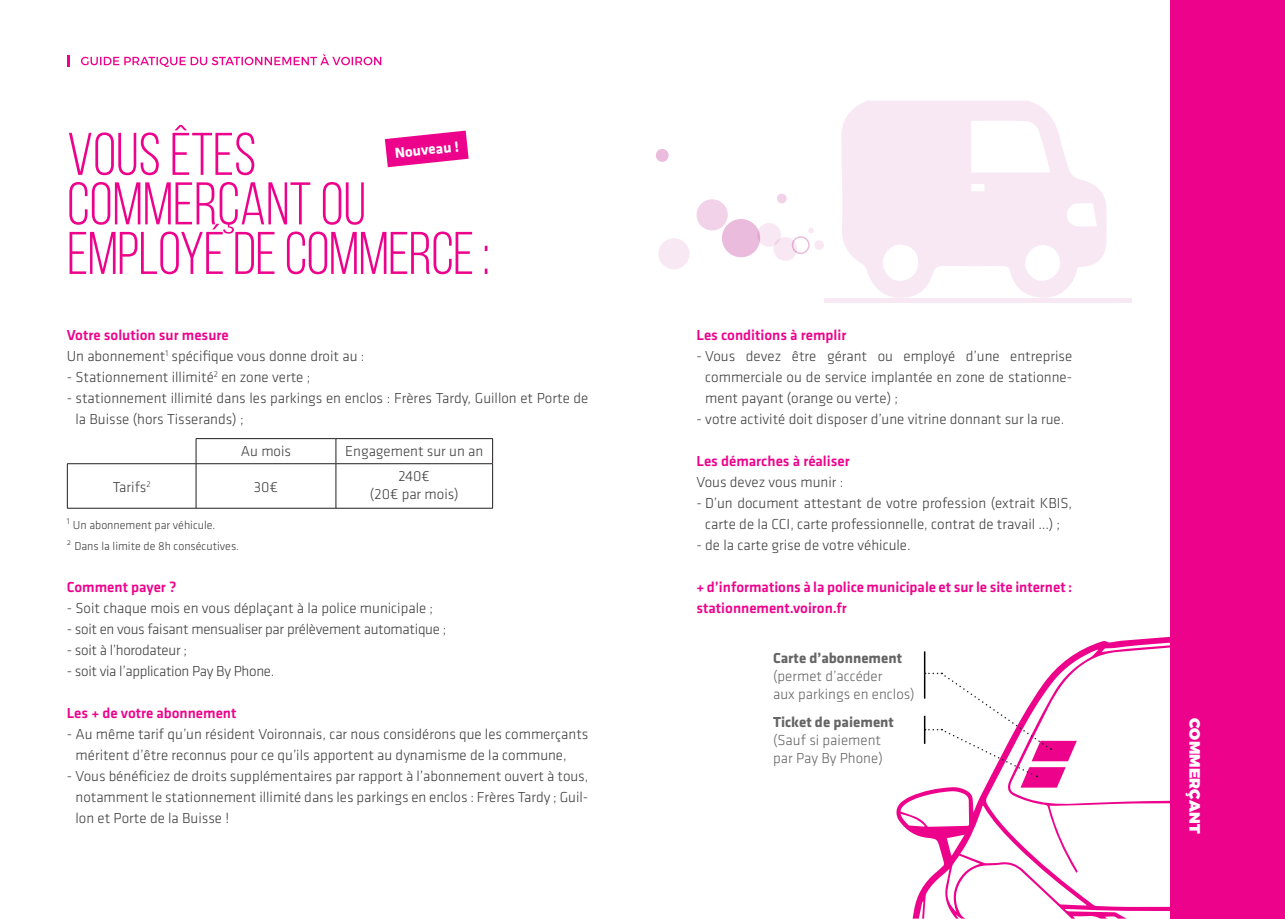
<style>
.page{position:relative;width:1285px;height:919px;background:#fff}
.page>*{position:absolute;margin:0;border:0;box-sizing:border-box;transform-origin:0 0}
.t1{font:60px/49.5px "Bebas Neue";color:#ed028c}
.t2{font:300 15px/21px "Klavika";color:#3e3e3f}
.t3{font:500 15px/21px "Klavika";color:#ed028c}
.t4{font:300 15px "Klavika";letter-spacing:-.02em;color:#3e3e3f}
.t5{font:700 15px "Klavika";color:#3e3e3f}
.t6{font:900 15px "Montserrat";letter-spacing:.01em;color:#fff}
.t7{font:700 15px "Klavika";color:#fff}
.t8{font:300 12px/21px "Klavika";color:#3e3e3f}
.s1{font-weight:500;color:#ed028c}
</style>
<div class="page">
<svg style="left:896px;top:637px;width:273px;height:281px"></svg>
<div style="left:1169px;top:0;width:115px;height:918px;background:#ed028c"></div>
<hr style="left:196px;top:438px;width:140px;height:1px;background:#231f20">
<svg style="left:196px;top:439px;width:1px;height:24px"></svg>
<hr style="left:336px;top:438px;width:156px;height:1px;background:#231f20">
<svg style="left:335px;top:439px;width:1px;height:24px"></svg>
<svg style="left:492px;top:439px;width:1px;height:24px"></svg>
<hr style="left:67px;top:463px;width:129px;height:1px;background:#231f20">
<hr style="left:67px;top:464px;width:1px;height:44px;background:#231f20">
<hr style="left:196px;top:463px;width:140px;height:1px;background:#231f20">
<hr style="left:196px;top:464px;width:1px;height:44px;background:#231f20">
<hr style="left:336px;top:463px;width:156px;height:1px;background:#231f20">
<hr style="left:335px;top:464px;width:1px;height:44px;background:#231f20">
<hr style="left:492px;top:464px;width:1px;height:44px;background:#231f20">
<hr style="left:67px;top:508px;width:129px;height:1px;background:#231f20">
<hr style="left:196px;top:508px;width:140px;height:1px;background:#231f20">
<hr style="left:336px;top:508px;width:156px;height:1px;background:#231f20">
<svg style="left:81px;top:54px;width:300px;height:13px"></svg>
<svg style="left:67px;top:55px;width:3px;height:12px"></svg>
<svg style="left:841px;top:101px;width:265px;height:197px;fill:#f8e8f3"></svg>
<hr style="left:824px;top:298px;width:307px;height:4px;background:#f8e8f3">
<div style="left:757px;top:223px;width:23px;height:24px;background:#f8e8f3;border-radius:50%"></div>
<div style="left:721px;top:219px;width:39px;height:38px;background:#ebbbdd;border-radius:50%"></div>
<svg style="left:655px;top:149px;width:13px;height:13px"></svg>
<div style="left:696px;top:199px;width:31px;height:31px;background:#f1d2e8;border-radius:50%"></div>
<div style="left:658px;top:238px;width:31px;height:31px;background:#f8e8f3;border-radius:50%"></div>
<div style="left:773px;top:237px;width:24px;height:24px;background:#f8e8f3;border-radius:50%"></div>
<div style="left:814px;top:240px;width:10px;height:10px;background:#f8e8f3;border-radius:50%"></div>
<svg style="left:776px;top:194px;width:10px;height:9px"></svg>
<svg style="left:808px;top:228px;width:5px;height:5px"></svg>
<div style="left:791px;top:236px;width:18px;height:18px;border:2px solid #bc1b8d;border-radius:50%"></div>
<hr style="left:923px;top:651px;width:2px;height:47px;background:#000">
<svg style="left:924px;top:672px;width:152px;height:115px"></svg>
<hr style="left:923px;top:715px;width:2px;height:28px;background:#000">
<svg style="left:385px;top:131px;width:83px;height:36px"></svg>
<h1 class="t1" style="left:67px;top:129px;width:424px">VOUS ÊTES<br>COMMERÇANT OU<br>EMPLOYÉ DE COMMERCE :</h1>
<p class="t7" style="left:393px;top:142px;width:66px;rotate:-6deg">Nouveau !</p>
<p class="t2" style="left:67px;top:324px;width:299px"><span class="s1">Votre solution sur mesure<br></span>Un abonnement<sup>1</sup> spécifique vous donne droit au :</p>
<p class="t2" style="left:67px;top:366px;width:245px">- Stationnement illimité<sup>2</sup> en zone verte ;</p>
<p class="t2" style="left:75px;top:387px;width:514px;text-indent:-9px">- stationnement illimité dans les parkings en enclos : Frères Tardy, Guillon et Porte de la Buisse (hors Tisserands) ;</p>
<p class="t2" style="left:241px;top:440px;width:52px">Au mois</p>
<p class="t2" style="left:345px;top:440px;width:140px">Engagement sur un an</p>
<p class="t2" style="left:113px;top:476px;width:39px">Tarifs<sup>2</sup></p>
<p class="t2" style="left:254px;top:476px;width:26px">30€</p>
<p class="t2" style="left:370px;top:467px;width:90px;line-height:18px;text-align:center">240€<br>(20€ par mois)</p>
<p class="t8" style="left:67px;top:514px;width:174px"><sup>1</sup> Un abonnement par véhicule.<br><sup>2</sup> Dans la limite de 8h consécutives.</p>
<p class="t3" style="left:67px;top:576px;width:111px">Comment payer ?</p>
<p class="t2" style="left:67px;top:597px;width:368px">- Soit chaque mois en vous déplaçant à la police municipale ;</p>
<p class="t4" style="left:67px;top:620px;width:381px">- soit en vous faisant mensualiser par prélèvement automatique ;</p>
<p class="t4" style="left:67px;top:641px;width:122px">- soit à l’horodateur ;</p>
<p class="t4" style="left:67px;top:662px;width:209px">- soit via l’application Pay By Phone.</p>
<p class="t3" style="left:67px;top:702px;width:171px">Les + de votre abonnement</p>
<p class="t2" style="left:75px;top:723px;width:514px;text-indent:-9px">- Au même tarif qu’un résident Voironnais, car nous considérons que les commerçants méritent d’être reconnus pour ce qu’ils apportent au dynamisme de la commune,</p>
<p class="t2" style="left:75px;top:765px;width:514px;text-align:justify;text-indent:-9px">- Vous bénéficiez de droits supplémentaires par rapport à l’abonnement ouvert à tous, notamment le stationnement illimité dans les parkings en enclos : Frères Tardy ; Guil&shy;lon et Porte de la Buisse !</p>
<p class="t3" style="left:696px;top:324px;width:151px">Les conditions à remplir</p>
<p class="t2" style="left:705px;top:345px;width:368px;text-align:justify;text-indent:-9px">- Vous devez être gérant ou employé d’une entreprise commerciale ou de service implantée en zone de stationne&shy;ment payant (orange ou verte) ;</p>
<p class="t2" style="left:696px;top:408px;width:369px">- votre activité doit disposer d’une vitrine donnant sur la rue.</p>
<p class="t3" style="left:696px;top:450px;width:155px">Les démarches à réaliser</p>
<p class="t2" style="left:696px;top:471px;width:148px">Vous devez vous munir :</p>
<p class="t2" style="left:696px;top:492px;width:377px;text-align:center">- D’un document attestant de votre profession (extrait KBIS, carte de la CCI, carte professionnelle, contrat de travail …) ;</p>
<p class="t2" style="left:696px;top:534px;width:216px">- de la carte grise de votre véhicule.</p>
<p class="t3" style="left:696px;top:576px;width:377px">+ d’informations à la police municipale et sur le site internet : stationnement.voiron.fr</p>
<p class="t5" style="left:773px;top:646px;width:131px">Carte d’abonnement</p>
<p class="t2" style="left:773px;top:666px;width:143px;line-height:18px">(permet d’accéder<br>aux parkings en enclos)</p>
<p class="t5" style="left:773px;top:711px;width:122px">Ticket de paiement</p>
<p class="t2" style="left:773px;top:730px;width:111px;line-height:18px">(Sauf si paiement par Pay By Phone)</p>
<p class="t6" style="left:1204px;top:718px;width:117px;rotate:90deg">COMMERÇANT</p>
</div>
